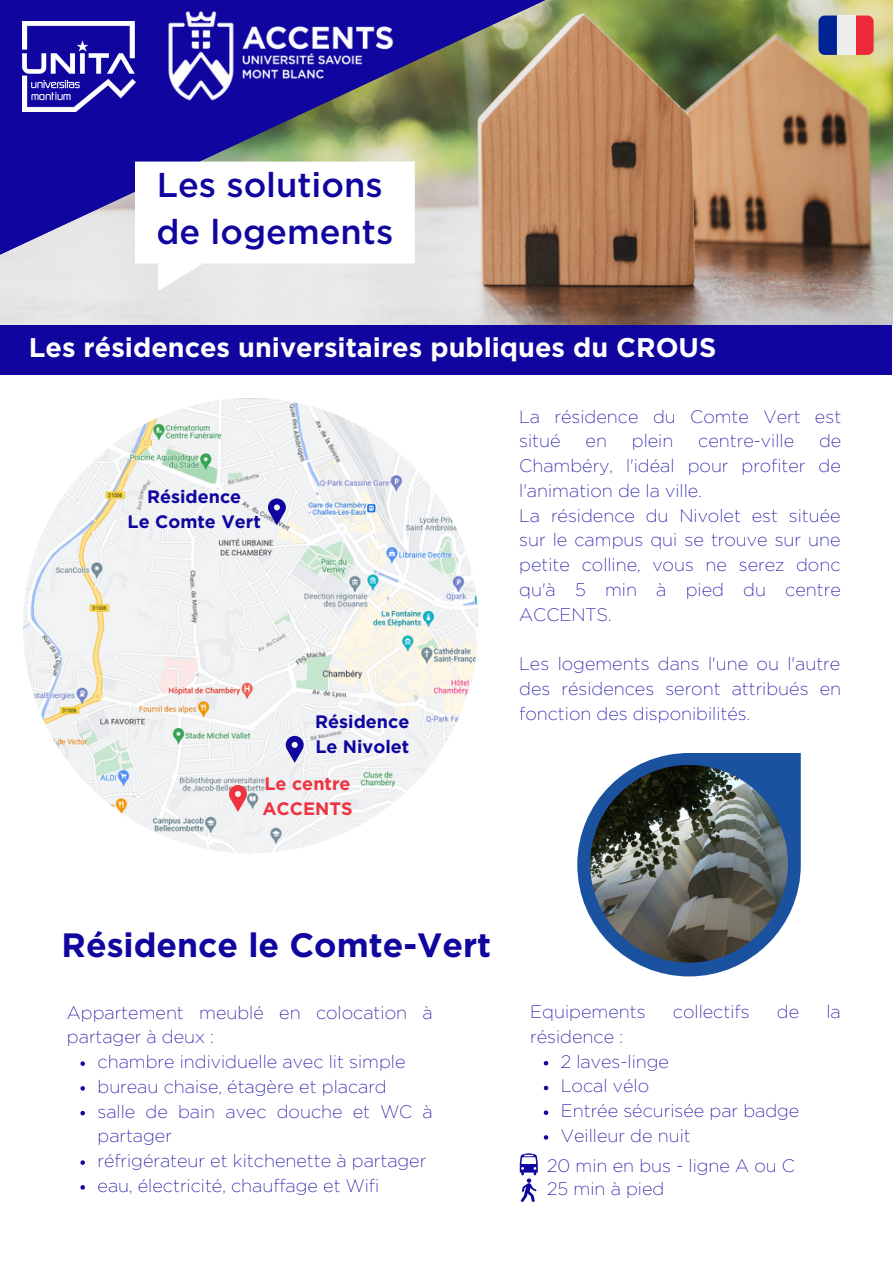
<style>
.page{position:relative;width:893px;height:1264px;background:#fff}
.page>*{position:absolute;margin:0;border:0;box-sizing:border-box;transform-origin:0 0}
.t1{font:500 34.35px/47.5px "Gotham";color:#10069f}
.t2{font:700 33.75px "Gotham";color:#10069f}
.t3{font:700 27px "Gotham";color:#fff}
.t4{font:200 18px/24.8px "Gotham";color:#10069f}
.t5{font:700 18px/24.8px "Gotham";color:#10069f;text-align:center}
.t6{font:700 18px/24.8px "Gotham";color:#ef3340}
</style>
<div class="page">
<img style="left:0;top:0;width:892px;height:325px">
<svg style="left:0;top:0;width:580px;height:258px;background:#6b5f8a"></svg>
<img style="left:23px;top:22px;width:112px;height:89px">
<img style="left:164px;top:8px;width:231px;height:94px">
<div style="left:0;top:325px;width:891px;height:49px;background:#10069f"></div>
<svg style="left:135px;top:161px;width:280px;height:129px"></svg>
<img style="left:23px;top:398px;width:455px;height:455px;border-radius:50%">
<svg style="left:268px;top:498px;width:18px;height:27px"></svg>
<svg style="left:286px;top:736px;width:18px;height:26px"></svg>
<svg style="left:229px;top:785px;width:18px;height:27px"></svg>
<svg style="left:80px;top:1061px;width:5px;height:4px"></svg>
<svg style="left:80px;top:1086px;width:5px;height:4px"></svg>
<svg style="left:80px;top:1110px;width:5px;height:5px"></svg>
<svg style="left:80px;top:1160px;width:5px;height:4px"></svg>
<svg style="left:80px;top:1185px;width:5px;height:4px"></svg>
<svg style="left:543px;top:1061px;width:5px;height:4px"></svg>
<svg style="left:543px;top:1085px;width:5px;height:5px"></svg>
<svg style="left:543px;top:1110px;width:5px;height:4px"></svg>
<svg style="left:543px;top:1135px;width:5px;height:4px"></svg>
<svg style="left:855px;top:16px;width:18px;height:39px"></svg>
<svg style="left:818px;top:16px;width:18px;height:39px"></svg>
<div style="left:836px;top:16px;width:19px;height:39px;background:#eee"></div>
<svg style="left:577px;top:753px;width:223px;height:223px"></svg>
<img style="left:590px;top:765px;width:197px;height:197px">
<svg style="left:519px;top:1153px;width:18px;height:48px"></svg>
<h1 class="t1" style="left:156px;top:163px;width:238px">Les solutions de logements</h1>
<h3 class="t3" style="left:29px;top:335px;width:689px">Les résidences universitaires publiques du CROUS</h3>
<p class="t5" style="left:128px;top:485px;width:135px">Résidence<br>Le Comte Vert</p>
<p class="t5" style="left:315px;top:710px;width:96px;text-align:left">Résidence<br>Le Nivolet</p>
<p class="t6" style="left:262px;top:772px;width:92px">Le centre<br>ACCENTS</p>
<p class="t4" style="left:519px;top:404px;width:323px">La résidence du Comte Vert est situé</p>
<p class="t4" style="left:519px;top:429px;width:323px;text-indent:300px">de<br>Chambéry, l'idéal pour profiter de l'animation de la ville.<br>La résidence du Nivolet est située sur le campus qui se trouve sur une petite colline, vous ne serez donc qu'à 5 min à pied du centre<br>ACCENTS.</p>
<p class="t4" style="left:519px;top:651px;width:323px;text-align:justify">Les logements dans l'une ou l'autre des résidences seront attribués en fonction des disponibilités.</p>
<p class="t4" style="left:585px;top:429px;width:23px">en</p>
<p class="t4" style="left:631px;top:429px;width:43px">plein</p>
<p class="t4" style="left:698px;top:429px;width:97px">centre-ville</p>
<h2 class="t2" style="left:62px;top:929px;width:431px">Résidence le Comte-Vert</h2>
<p class="t4" style="left:67px;top:1000px;width:367px">Appartement meublé en colocation à partager à deux :</p>
<p class="t4" style="left:97px;top:1049px;width:337px">chambre individuelle avec lit simple bureau chaise, étagère et placard<br>salle de bain avec douche et WC à partager<br>réfrigérateur et kitchenette à partager eau, électricité, chauffage et Wifi</p>
<p class="t4" style="left:530px;top:999px;width:117px">Equipements</p>
<p class="t4" style="left:672px;top:999px;width:78px">collectifs</p>
<p class="t4" style="left:776px;top:999px;width:24px">de</p>
<p class="t4" style="left:826px;top:999px;width:16px">la</p>
<p class="t4" style="left:530px;top:1024px;width:94px">résidence :</p>
<p class="t4" style="left:561px;top:1049px;width:240px">2 laves-linge<br>Local vélo<br>Entrée sécurisée par badge<br>Veilleur de nuit</p>
<p class="t4" style="left:547px;top:1153px;width:249px;line-height:23.5px">20 min en bus - ligne A ou C<br>25 min à pied</p>
</div>
